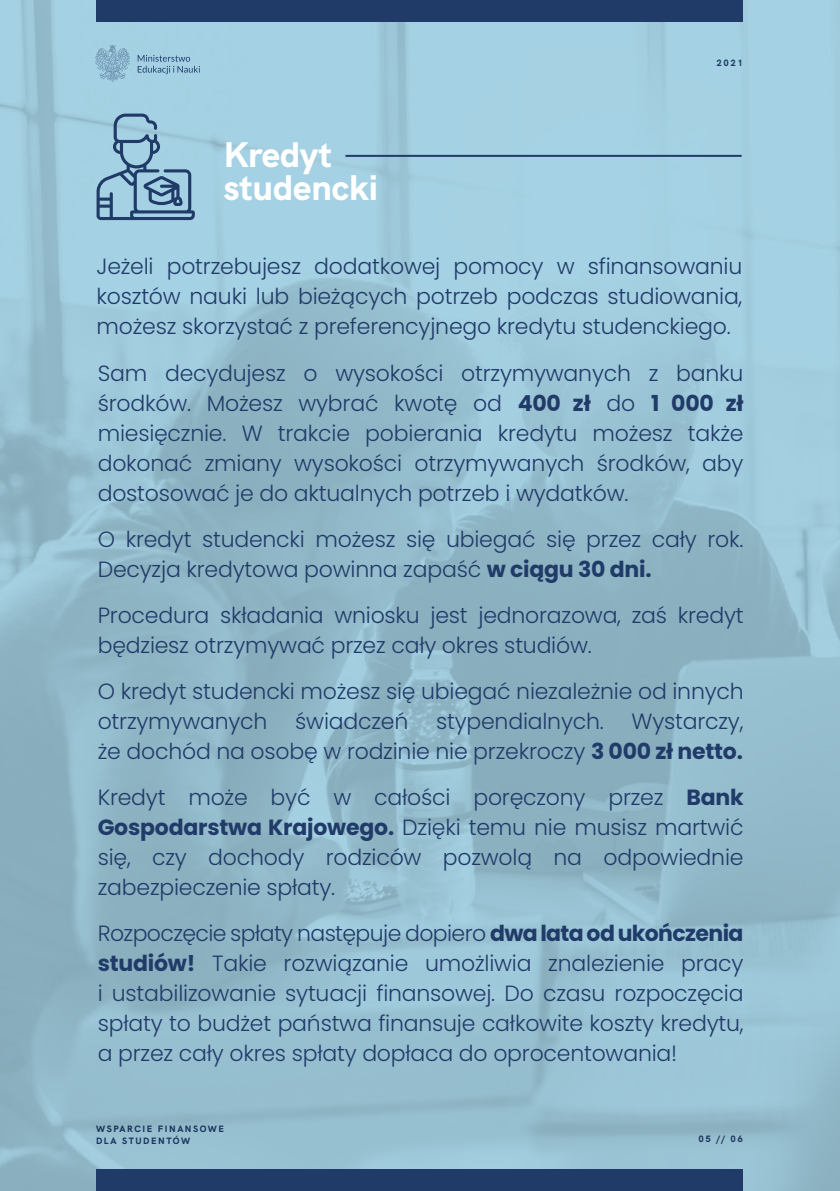
<style>
.page{position:relative;width:840px;height:1191px;background:#fff}
.page>*{position:absolute;margin:0;border:0;box-sizing:border-box;transform-origin:0 0}
.t1{font:800 35.6px/33.6px "HK Grotesk";color:#fff}
.t2{font:300 22px/30px "Poppins";letter-spacing:-.01em;color:#213b69;text-align:justify}
.t3{font:800 9.2px/12px "HK Grotesk";letter-spacing:.17em;color:#213b69}
.s1{font-weight:700}
</style>
<div class="page">
<img style="left:0;top:0;width:839px;height:1191px">
<div style="left:96px;top:0;width:646px;height:21px;background:#213b69"></div>
<div style="left:96px;top:1169px;width:646px;height:22px;background:#213b69"></div>
<svg style="left:95px;top:45px;width:35px;height:37px"></svg>
<svg style="left:138px;top:55px;width:62px;height:19px"></svg>
<hr style="left:345px;top:155px;width:396px;height:2px;background:#213b69">
<svg style="left:96px;top:114px;width:99px;height:106px;background:#84acc5"></svg>
<h1 class="t1" style="left:223px;top:135px;width:156px">Kredyt studencki</h1>
<p class="t3" style="left:716px;top:56px;width:28px">2021</p>
<p class="t2" style="left:96px;top:252px;width:647px">Jeżeli potrzebujesz dodatkowej pomocy w sfinansowaniu kosztów nauki lub bieżących potrzeb podczas studiowania, możesz skorzystać z preferencyjnego kredytu studenckiego.</p>
<p class="t2" style="left:98px;top:358px;width:647px">Sam decydujesz o wysokości otrzymywanych z banku środków. Możesz wybrać kwotę od <span class="s1">400 zł</span> do <span class="s1">1 000 zł </span>miesięcznie. W trakcie pobierania kredytu możesz także dokonać zmiany wysokości otrzymywanych środków, aby dostosować je do aktualnych potrzeb i wydatków.</p>
<p class="t2" style="left:98px;top:524px;width:647px">O kredyt studencki możesz się ubiegać się przez cały rok.<br>Decyzja kredytowa powinna zapaść <span class="s1">w ciągu 30 dni.</span></p>
<p class="t2" style="left:98px;top:600px;width:647px">Procedura składania wniosku jest jednorazowa, zaś kredyt będziesz otrzymywać przez cały okres studiów.</p>
<p class="t2" style="left:98px;top:676px;width:647px">O kredyt studencki możesz się ubiegać niezależnie od innych otrzymywanych</p>
<p class="t2" style="left:295px;top:706px;width:114px">świadczeń</p>
<p class="t2" style="left:436px;top:706px;width:169px">stypendialnych.</p>
<p class="t2" style="left:98px;top:706px;width:647px;text-align:right">Wystarczy,<br>że dochód na osobę w rodzinie nie przekroczy <span class="s1">3 000 zł netto.</span></p>
<p class="t2" style="left:98px;top:782px;width:647px">Kredyt może być w całości poręczony przez <span class="s1">Bank Gospodarstwa Krajowego.</span> Dzięki temu nie musisz martwić się, czy dochody rodziców pozwolą na odpowiednie zabezpieczenie spłaty.</p>
<p class="t2" style="left:98px;top:918px;width:647px">Rozpoczęcie spłaty następuje dopiero <span class="s1">dwa lata od ukończenia studiów!</span> Takie rozwiązanie umożliwia znalezienie pracy i ustabilizowanie sytuacji finansowej. Do czasu rozpoczęcia spłaty to budżet państwa finansuje całkowite koszty kredytu, a przez cały okres spłaty dopłaca do oprocentowania!</p>
<p class="t3" style="left:96px;top:1121px;width:129px">WSPARCIE FINANSOWE<br>DLA STUDENTÓW</p>
<p class="t3" style="left:698px;top:1131px;width:46px">05 // 06</p>
</div>
